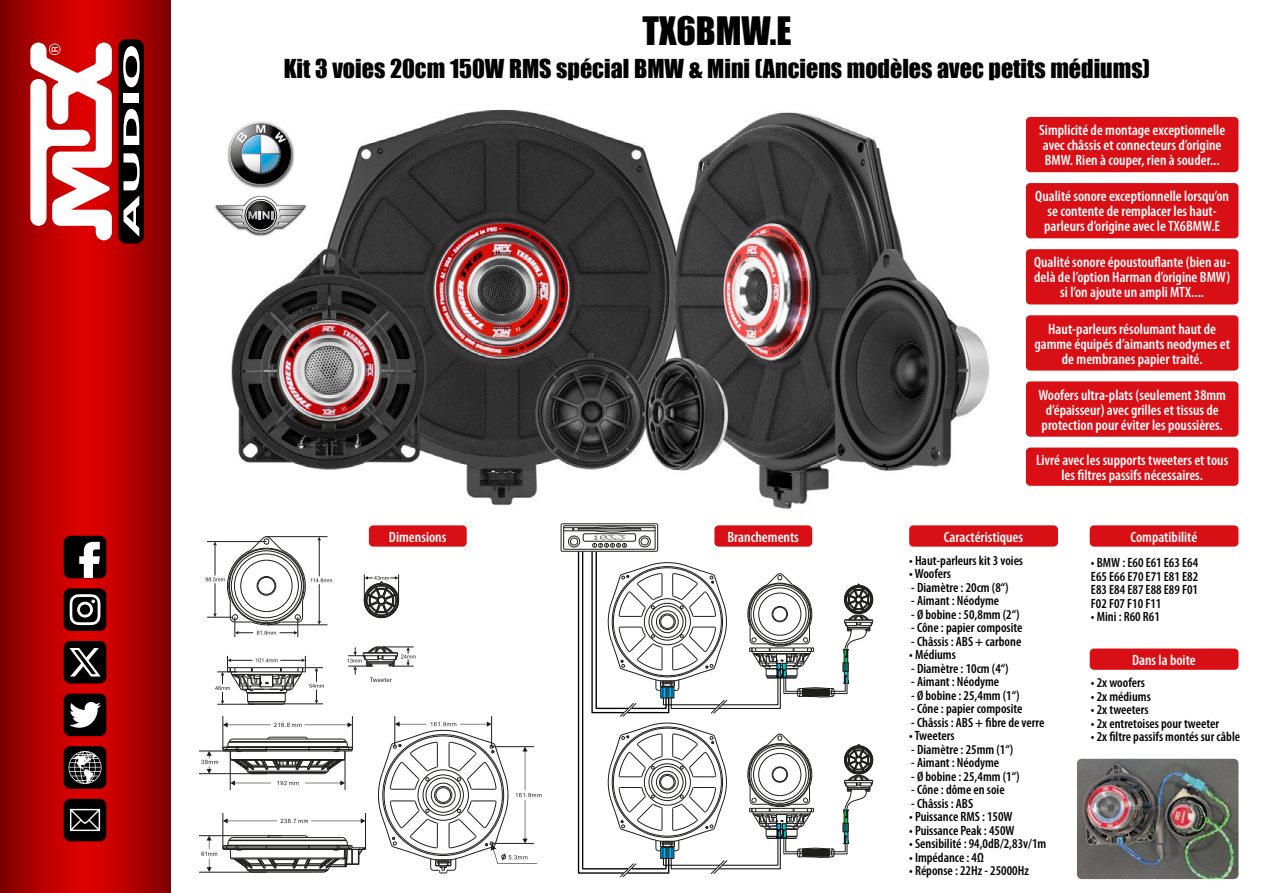
<style>
.page{position:relative;width:1263px;height:893px;background:#fff}
.page>*{position:absolute;margin:0;border:0;box-sizing:border-box;transform-origin:0 0}
.t1{font:36px "Impact";color:#000}
.t2{font:24px "Impact";color:#000}
.t3{font:600 condensed 15px/15px "Myriad Pro";color:#fff;text-align:center}
.t4{font:600 condensed 13.5px/13.5px "Myriad Pro";color:#000;text-align:justify}
</style>
<div class="page">
<svg style="left:0;top:0;width:170px;height:893px;background:#ac0000"></svg>
<svg style="left:30px;top:43px;width:82px;height:197px"></svg>
<div style="left:118px;top:39px;width:26px;height:205px;background:#000;border-radius:8px"></div>
<svg style="left:123px;top:196px;width:16px;height:41px"></svg>
<svg style="left:123px;top:153px;width:17px;height:37px"></svg>
<svg style="left:123px;top:109px;width:16px;height:36px"></svg>
<div style="left:123px;top:93px;width:16px;height:9px;background:#fff"></div>
<svg style="left:123px;top:46px;width:17px;height:41px"></svg>
<div style="left:64px;top:536px;width:42px;height:42px;background:#000;border-radius:7px"></div>
<svg style="left:79px;top:542px;width:21px;height:36px"></svg>
<div style="left:64px;top:588px;width:42px;height:43px;background:#000;border-radius:7px"></div>
<svg style="left:70px;top:594px;width:30px;height:31px"></svg>
<div style="left:64px;top:641px;width:42px;height:42px;background:#000;border-radius:7px"></div>
<svg style="left:69px;top:648px;width:32px;height:28px"></svg>
<div style="left:64px;top:694px;width:42px;height:42px;background:#000;border-radius:7px"></div>
<svg style="left:69px;top:702px;width:32px;height:26px"></svg>
<svg style="left:64px;top:746px;width:42px;height:43px;background:#413b3b"></svg>
<div style="left:64px;top:799px;width:42px;height:42px;background:#000;border-radius:7px"></div>
<img style="left:69px;top:808px;width:32px;height:24px">
<svg style="left:70px;top:809px;width:30px;height:22px"></svg>
<hr style="left:249px;top:704px;width:35px;height:1px;background:#1d1d1b">
<hr style="left:284px;top:704px;width:39px;height:1px;background:#1d1d1b">
<hr style="left:217px;top:704px;width:37px;height:1px;background:#1d1d1b">
<svg style="left:215px;top:656px;width:109px;height:48px"></svg>
<svg style="left:205px;top:536px;width:127px;height:101px"></svg>
<svg style="left:347px;top:647px;width:69px;height:35px"></svg>
<svg style="left:364px;top:574px;width:36px;height:44px"></svg>
<div style="left:561px;top:524px;width:97px;height:27px;border:1px solid #1e1e1c;border-radius:2px"></div>
<svg style="left:563px;top:526px;width:311px;height:351px"></svg>
<img style="left:231px;top:109px;width:758px;height:400px">
<div style="left:227px;top:121px;width:68px;height:68px;background:#000;opacity:.75"></div>
<svg style="left:229px;top:122px;width:63px;height:63px"></svg>
<div style="left:214px;top:195px;width:94px;height:42px;background:#000;opacity:.75"></div>
<svg style="left:216px;top:196px;width:90px;height:38px"></svg>
<svg style="left:223px;top:835px;width:143px;height:38px"></svg>
<hr style="left:491px;top:716px;width:1px;height:31px;background:#1d1d1b">
<hr style="left:394px;top:716px;width:1px;height:31px;background:#1d1d1b">
<hr style="left:365px;top:813px;width:1px;height:36px;background:#1d1d1b">
<hr style="left:223px;top:813px;width:1px;height:36px;background:#1d1d1b">
<hr style="left:199px;top:835px;width:82px;height:1px;background:#1d1d1b">
<hr style="left:199px;top:872px;width:68px;height:1px;background:#1d1d1b">
<hr style="left:352px;top:716px;width:1px;height:33px;background:#1d1d1b">
<hr style="left:223px;top:716px;width:1px;height:33px;background:#1d1d1b">
<hr style="left:199px;top:751px;width:68px;height:1px;background:#1d1d1b">
<hr style="left:199px;top:773px;width:68px;height:1px;background:#1d1d1b">
<hr style="left:345px;top:751px;width:1px;height:39px;background:#1d1d1b">
<hr style="left:230px;top:751px;width:1px;height:39px;background:#1d1d1b">
<svg style="left:201px;top:836px;width:16px;height:36px"></svg>
<svg style="left:230px;top:780px;width:115px;height:6px"></svg>
<svg style="left:223px;top:722px;width:129px;height:5px"></svg>
<svg style="left:201px;top:737px;width:152px;height:37px"></svg>
<svg style="left:223px;top:818px;width:142px;height:5px"></svg>
<svg style="left:378px;top:721px;width:163px;height:153px"></svg>
<div style="left:369px;top:525px;width:98px;height:22px;background:#d90f16;border-radius:4px"></div>
<div style="left:714px;top:525px;width:98px;height:22px;background:#d90f16;border-radius:4px"></div>
<div style="left:1090px;top:525px;width:148px;height:22px;background:#d90f16;border-radius:4px"></div>
<div style="left:1090px;top:648px;width:148px;height:22px;background:#d90f16;border-radius:4px"></div>
<div style="left:909px;top:525px;width:149px;height:22px;background:#d90f16;border-radius:4px"></div>
<div style="left:1026px;top:315px;width:212px;height:56px;background:#d90f16;border-radius:4px"></div>
<div style="left:1026px;top:381px;width:212px;height:56px;background:#d90f16;border-radius:4px"></div>
<div style="left:1026px;top:448px;width:212px;height:38px;background:#d90f16;border-radius:4px"></div>
<div style="left:1026px;top:117px;width:212px;height:55px;background:#d90f16;border-radius:4px"></div>
<div style="left:1026px;top:249px;width:212px;height:55px;background:#d90f16;border-radius:4px"></div>
<div style="left:1026px;top:183px;width:212px;height:55px;background:#d90f16;border-radius:4px"></div>
<img style="left:1077px;top:759px;width:161px;height:120px">
<h1 class="t1" style="left:642px;top:3px;width:150px">TX6BMW.E</h1>
<h2 class="t2" style="left:284px;top:50px;width:868px">Kit 3 voies 20cm 150W RMS spécial BMW &amp; Mini (Anciens modèles avec petits médiums)</h2>
<p class="t3" style="left:1039px;top:123px;width:188px;text-align:left">Simplicité de montage exceptionnelle avec châssis et connecteurs d’origine<br>BMW. Rien à couper, rien à souder...</p>
<p class="t3" style="left:1035px;top:189px;width:195px">Qualité sonore exceptionnelle lorsqu’on se contente de remplacer les haut&shy;parleurs d’origine avec le TX6BMW.E</p>
<p class="t3" style="left:1034px;top:255px;width:198px">Qualité sonore époustouflante (bien au&shy;delà de l’option Harman d’origine BMW) si l’on ajoute un ampli MTX....</p>
<p class="t3" style="left:1034px;top:321px;width:197px">Haut-parleurs résolumant haut de gamme équipés d’aimants neodymes et de membranes papier traité.</p>
<p class="t3" style="left:1038px;top:387px;width:189px;text-align:left">Woofers ultra-plats (seulement 38mm d’épaisseur) avec grilles et tissus de protection pour éviter les poussières.</p>
<p class="t3" style="left:1036px;top:453px;width:194px">Livré avec les supports tweeters et tous les filtres passifs nécessaires.</p>
<p class="t3" style="left:389px;top:529px;width:59px">Dimensions</p>
<p class="t3" style="left:727px;top:529px;width:73px">Branchements</p>
<p class="t3" style="left:1130px;top:529px;width:68px">Compatibilité</p>
<p class="t3" style="left:944px;top:529px;width:81px">Caractéristiques</p>
<p class="t4" style="left:909px;top:554px;width:115px">• Haut-parleurs kit 3 voies</p>
<p class="t4" style="left:909px;top:567px;width:43px">• Woofers</p>
<p class="t4" style="left:911px;top:581px;width:99px">- Diamètre : 20cm (8“)</p>
<p class="t4" style="left:911px;top:594px;width:89px">- Aimant : Néodyme</p>
<p class="t4" style="left:911px;top:608px;width:110px">- Ø bobine : 50,8mm (2“)</p>
<p class="t4" style="left:911px;top:621px;width:113px">- Cône : papier composite</p>
<p class="t4" style="left:911px;top:635px;width:111px">- Châssis : ABS + carbone</p>
<p class="t4" style="left:909px;top:648px;width:48px">• Médiums</p>
<p class="t4" style="left:911px;top:662px;width:99px">- Diamètre : 10cm (4“)</p>
<p class="t4" style="left:911px;top:675px;width:89px">- Aimant : Néodyme</p>
<p class="t4" style="left:911px;top:689px;width:110px">- Ø bobine : 25,4mm (1“)</p>
<p class="t4" style="left:911px;top:702px;width:113px">- Cône : papier composite</p>
<p class="t4" style="left:911px;top:716px;width:135px">- Châssis : ABS + fibre de verre</p>
<p class="t4" style="left:909px;top:729px;width:47px">• Tweeters</p>
<p class="t4" style="left:911px;top:743px;width:103px">- Diamètre : 25mm (1“)</p>
<p class="t4" style="left:911px;top:756px;width:89px">- Aimant : Néodyme</p>
<p class="t4" style="left:911px;top:770px;width:110px">- Ø bobine : 25,4mm (1“)</p>
<p class="t4" style="left:911px;top:783px;width:95px">- Cône : dôme en soie</p>
<p class="t4" style="left:911px;top:797px;width:63px">- Châssis : ABS</p>
<p class="t4" style="left:909px;top:810px;width:105px">• Puissance RMS : 150W</p>
<p class="t4" style="left:909px;top:824px;width:107px">• Puissance Peak : 450W</p>
<p class="t4" style="left:909px;top:837px;width:139px">• Sensibilité : 94,0dB/2,83v/1m</p>
<p class="t4" style="left:909px;top:851px;width:76px">• Impédance : 4Ω</p>
<p class="t4" style="left:909px;top:864px;width:121px">• Réponse : 22Hz - 25000Hz</p>
<p class="t4" style="left:1091px;top:556px;width:109px">• BMW : E60 E61 E63 E64<br>E65 E66 E70 E71 E81 E82<br>E83 E84 E87 E88 E89 F01<br>F02 F07 F10 F11</p>
<p class="t4" style="left:1091px;top:610px;width:70px">• Mini : R60 R61</p>
<p class="t3" style="left:1132px;top:653px;width:65px">Dans la boite</p>
<p class="t4" style="left:1091px;top:676px;width:55px">• 2x woofers</p>
<p class="t4" style="left:1091px;top:690px;width:61px">• 2x médiums</p>
<p class="t4" style="left:1091px;top:703px;width:59px">• 2x tweeters</p>
<p class="t4" style="left:1091px;top:717px;width:130px">• 2x entretoises pour tweeter</p>
<p class="t4" style="left:1091px;top:730px;width:151px">• 2x filtre passifs montés sur câble</p>
</div>
